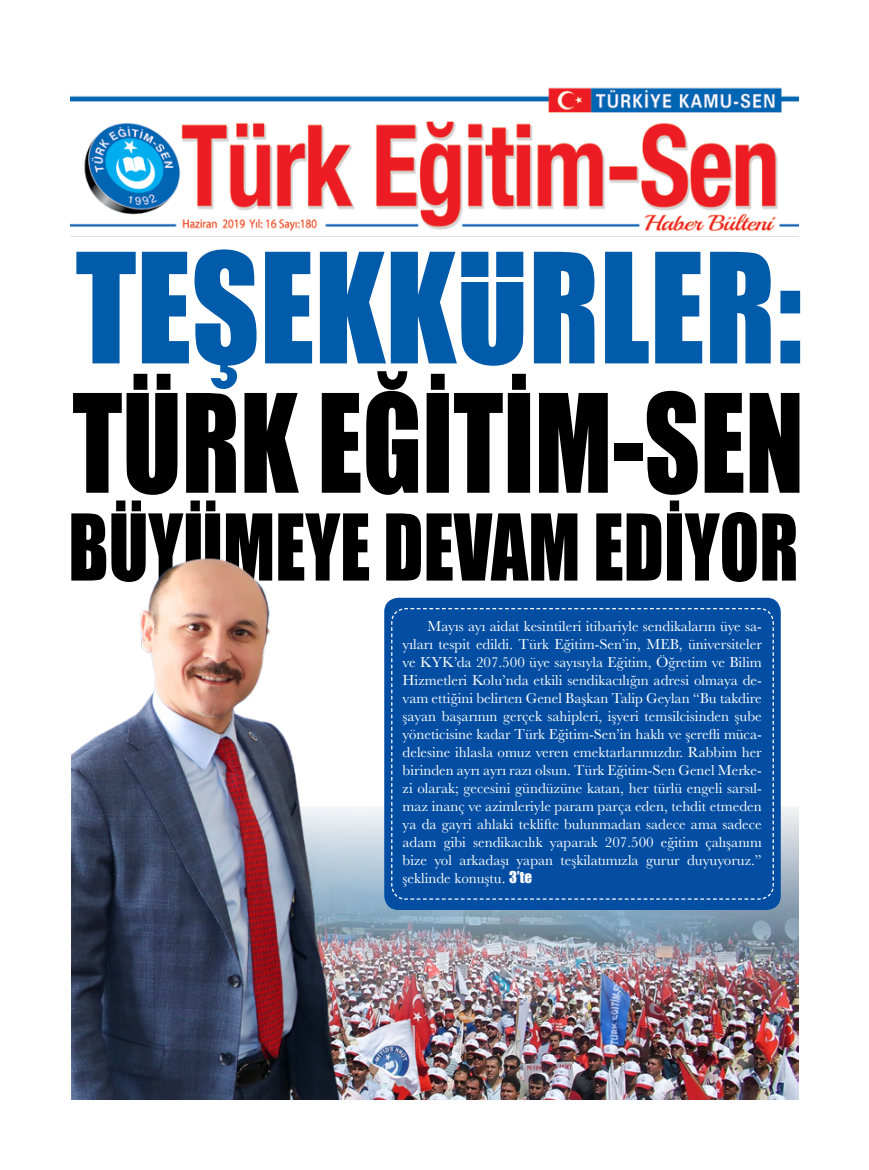
<style>
.page{position:relative;width:869px;height:1170px;background:#fff}
.page>*{position:absolute;margin:0;border:0;box-sizing:border-box;transform-origin:0 0}
.t1{font:141.12px "Impact";color:#005baa;scale:.93 1}
.t2{font:126.12px "Impact";color:#000;scale:.86 1}
.t3{font:84.88px "Impact";color:#000;scale:.86 1}
.t4{font:15px/18px "Baskerville";color:#fff;text-align:justify}
.s1{font-family:"Impact"}
</style>
<div class="page">
<img style="left:71px;top:87px;width:726px;height:150px">
<img style="left:340px;top:806px;width:457px;height:292px">
<div style="left:384px;top:597px;width:396px;height:312px;background:#034ea2;border-radius:14px"></div>
<svg style="left:391px;top:608px;width:383px;height:292px"></svg>
<img style="left:71px;top:558px;width:269px;height:540px">
<h1 class="t1" style="left:76px;top:198px;width:782px">TEŞEKKURLER:</h1>
<h2 class="t2" style="left:72px;top:345px;width:851px">TÜRK EĞİTİM-SEN</h2>
<h3 class="t3" style="left:68px;top:481px;width:850px">BÜYÜMEYE DEVAM EDİYOR</h3>
<p class="t4" style="left:402px;top:617px;width:360px;text-indent:25px">Mayıs ayı aidat kesintileri itibariyle sendikaların üye sa&shy;yıları tespit edildi. Türk Eğitim-Sen’in, MEB, üniversiteler ve KYK’da 207.500 üye sayısıyla Eğitim, Öğretim ve Bilim Hizmetleri Kolu’nda etkili sendikacılığın adresi olmaya de&shy;vam ettiğini belirten Genel Başkan Talip Geylan “Bu takdire şayan başarının gerçek sahipleri, işyeri temsilcisinden şube yöneticisine kadar Türk Eğitim-Sen’in haklı ve şerefli müca&shy;delesine ihlasla omuz veren emektarlarımızdır. Rabbim her birinden ayrı ayrı razı olsun. Türk Eğitim-Sen Genel Merke&shy;zi olarak; gecesini gündüzüne katan, her türlü engeli sarsıl&shy;maz inanç ve azimleriyle param parça eden, tehdit etmeden ya da gayri ahlaki teklifte bulunmadan sadece ama sadece adam gibi sendikacılık yaparak 207.500 eğitim çalışanını bize yol arkadaşı yapan teşkilatımızla gurur duyuyoruz.” şeklinde konuştu. <span class="s1">3’te</span></p>
</div>
